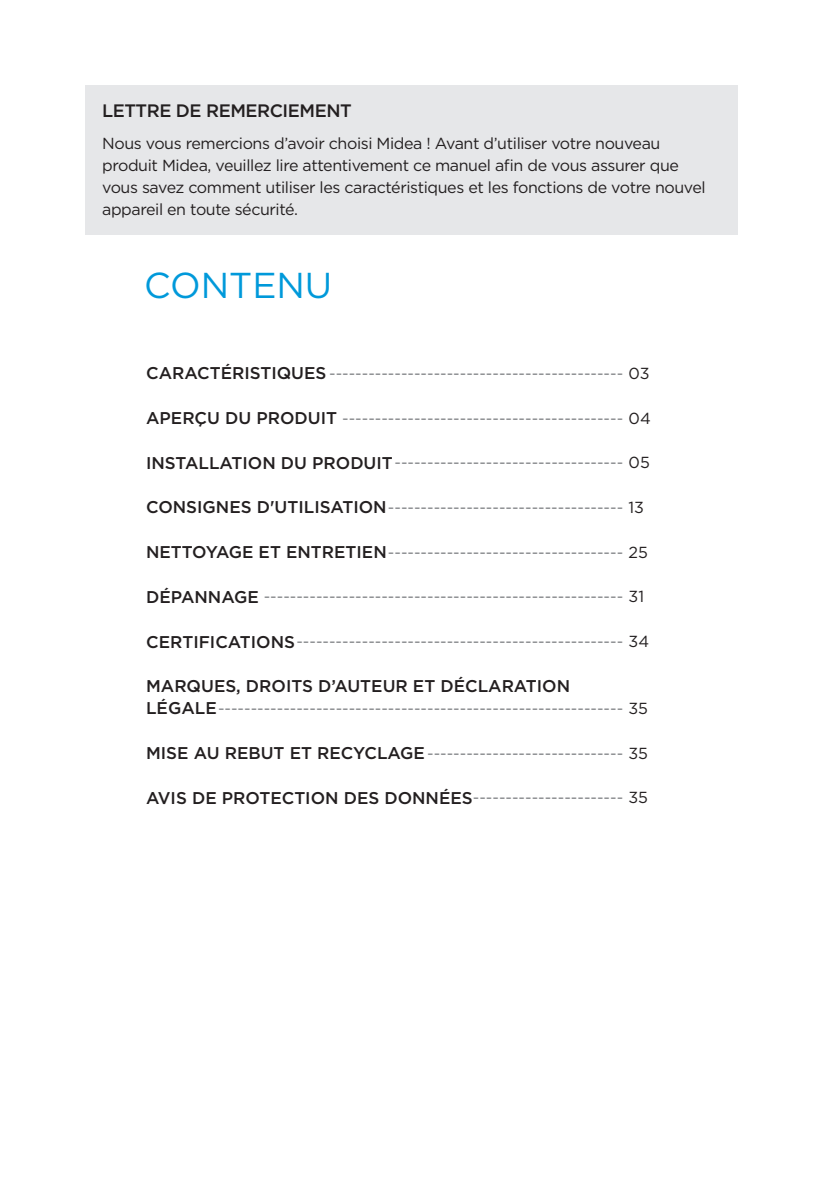
<style>
.page{position:relative;width:823px;height:1191px;background:#fff}
.page>*{position:absolute;margin:0;border:0;box-sizing:border-box;transform-origin:0 0}
.t1{font:36px "Gotham";color:#0099da}
.t2{font:500 18px "Gotham";letter-spacing:-.025em;color:#231f20}
.t3{font:500 17px "Gotham";color:#231f20}
.t4{font:16px "Gotham";color:#808285}
.t5{font:16px/22px "Gotham";letter-spacing:-.025em;color:#231f20}
.s1{font-weight:500;font-size:17px;color:#231f20}
.s2{color:#231f20}
.s3{font-weight:400;font-size:16px;color:#808285}
.s4{font-weight:400;font-size:16px}
</style>
<div class="page">
<div style="left:85px;top:85px;width:652px;height:149px;background:#e6e7e9"></div>
<p class="t2" style="left:102px;top:99px;width:251px">LETTRE DE REMERCIEMENT</p>
<p class="t5" style="left:102px;top:132px;width:604px">Nous vous remercions d’avoir choisi Midea ! Avant d’utiliser votre nouveau produit Midea, veuillez lire attentivement ce manuel afin de vous assurer que vous savez comment utiliser les caractéristiques et les fonctions de votre nouvel appareil en toute sécurité.</p>
<h1 class="t1" style="left:144px;top:262px;width:189px">CONTENU</h1>
<p class="t4" style="left:146px;top:363px;width:504px"><span class="s1">CARACTÉRISTIQUES</span> --------------------------------------------- <span class="s2">03</span></p>
<p class="t4" style="left:146px;top:408px;width:506px"><span class="s1">APERÇU DU PRODUIT</span> ------------------------------------------- <span class="s2">04</span></p>
<p class="t4" style="left:146px;top:452px;width:505px"><span class="s1">INSTALLATION DU PRODUIT</span>----------------------------------- <span class="s2">05</span></p>
<p class="t4" style="left:146px;top:497px;width:499px"><span class="s1">CONSIGNES D'UTILISATION</span>------------------------------------ <span class="s2">13</span></p>
<p class="t4" style="left:146px;top:542px;width:503px"><span class="s1">NETTOYAGE ET ENTRETIEN</span>------------------------------------ <span class="s2">25</span></p>
<p class="t4" style="left:146px;top:586px;width:499px"><span class="s1">DÉPANNAGE</span> ------------------------------------------------------- <span class="s2">31</span></p>
<p class="t4" style="left:146px;top:631px;width:504px"><span class="s1">CERTIFICATIONS</span>-------------------------------------------------- <span class="s2">34</span></p>
<p class="t3" style="left:146px;top:675px;width:425px">MARQUES, DROITS D’AUTEUR ET DÉCLARATION</p>
<p class="t4" style="left:146px;top:698px;width:503px"><span class="s1">LÉGALE</span>-------------------------------------------------------------- <span class="s2">35</span></p>
<p class="t4" style="left:146px;top:742px;width:503px"><span class="s1">MISE AU REBUT ET RECYCLAGE</span>------------------------------ <span class="s2">35</span></p>
<p class="t3" style="left:146px;top:786px;width:503px">AVIS DE PROTECTION DES DONNÉES<span class="s3">-----------------------</span> <span class="s4">35</span></p>
</div>
